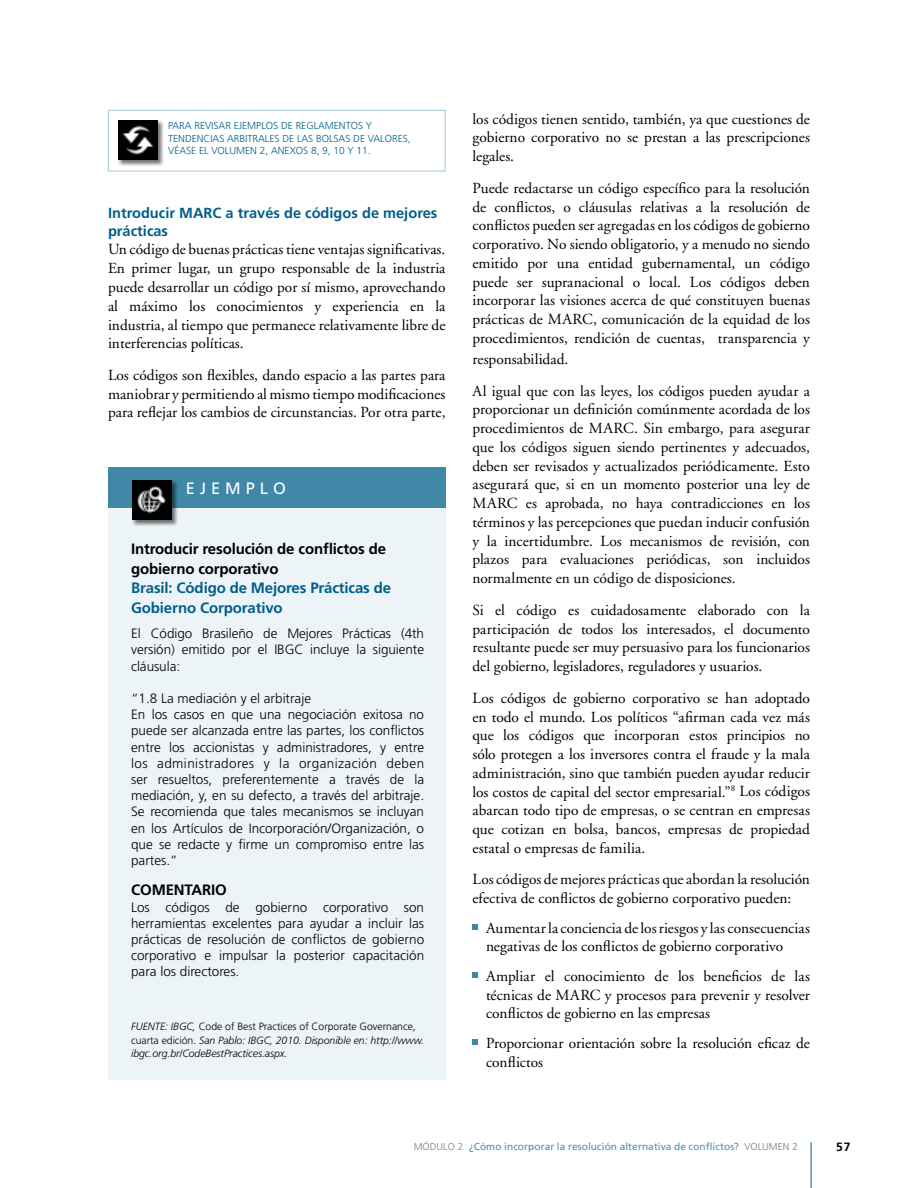
<style>
.page{position:relative;width:918px;height:1188px;background:#fff}
.page>*{position:absolute;margin:0;border:0;box-sizing:border-box;transform-origin:0 0}
.t1{font:16.5px "Frutiger";letter-spacing:.3em;color:#fff}
.t2{font:15.3px/18.8px "Adobe Garamond";color:#000;text-align:justify}
.t3{font:700 15px/19.5px "Frutiger";letter-spacing:-.01em;color:#000}
.t4{font:700 15px/19.5px "Frutiger";letter-spacing:-.01em;color:#005f8b}
.t5{font:700 14.7px/17.5px "Frutiger";color:#005f8b}
.t6{font:300 13.5px/16.2px "Frutiger";color:#000;text-align:justify}
.t7{font:700 12px "Frutiger";color:#000}
.t8{font:italic 300 10.5px/13.5px "Frutiger";letter-spacing:-.005em;color:#000}
.t9{font:300 10.2px/12.1px "Frutiger";color:#005f8b}
.t10{font:10.2px "Frutiger";letter-spacing:.005em;color:#4d8fae}
.s1{font-style:normal}
.s2{font-weight:300;font-size:9.9px;color:#777e7e}
.s3{font-weight:300;font-size:10.05px;color:#777e7e}
</style>
<div class="page">
<hr style="left:811px;top:1142px;width:1px;height:46px;background:#005f8b">
<div style="left:108px;top:110px;width:338px;height:61px;border:1px solid #a6c7d6"></div>
<div style="left:117px;top:119px;width:47px;height:47px;background:#000;opacity:.55"></div>
<img style="left:119px;top:121px;width:39px;height:39px">
<svg style="left:472px;top:924px;width:6px;height:6px"></svg>
<svg style="left:472px;top:973px;width:6px;height:5px"></svg>
<svg style="left:472px;top:1040px;width:6px;height:5px"></svg>
<div style="left:108px;top:467px;width:338px;height:613px;background:#edf4f7"></div>
<div style="left:108px;top:467px;width:338px;height:41px;background:#4087a8"></div>
<div style="left:132px;top:479px;width:46px;height:47px;background:#000;opacity:.55"></div>
<div style="left:133px;top:481px;width:39px;height:39px;background:#000"></div>
<img style="left:137px;top:485px;width:29px;height:29px">
<p class="t9" style="left:168px;top:120px;width:244px">PARA REVISAR EJEMPLOS DE REGLAMENTOS Y<br>TENDENCIAS ARBITRALES DE LAS BOLSAS DE VALORES,<br>VÉASE EL VOLUMEN 2, ANEXOS 8, 9, 10 Y 11.</p>
<p class="t5" style="left:108px;top:204px;width:331px">Introducir MARC a través de códigos de mejores prácticas</p>
<p class="t2" style="left:108px;top:241px;width:339px">Un código de buenas prácticas tiene ventajas significativas.<br>En primer lugar, un grupo responsable de la industria puede desarrollar un código por sí mismo, aprovechando al máximo los conocimientos y experiencia en la industria, al tiempo que permanece relativamente libre de interferencias políticas.</p>
<p class="t2" style="left:108px;top:366px;width:339px">Los códigos son flexibles, dando espacio a las partes para maniobrar y permitiendo al mismo tiempo modificaciones para reflejar los cambios de circunstancias. Por otra parte,</p>
<p class="t1" style="left:186px;top:479px;width:102px">EJEMPLO</p>
<p class="t3" style="left:131px;top:539px;width:256px">Introducir resolución de conflictos de gobierno corporativo</p>
<p class="t4" style="left:131px;top:578px;width:262px">Brasil: Código de Mejores Prácticas de<br>Gobierno Corporativo</p>
<p class="t6" style="left:131px;top:626px;width:295px">El Código Brasileño de Mejores Prácticas (4th versión) emitido por el IBGC incluye la siguiente cláusula:</p>
<p class="t6" style="left:131px;top:690px;width:295px;text-align:left">“1.8 La mediación y el arbitraje<br>En los casos en que una negociación exitosa no puede ser alcanzada entre las partes, los conflictos entre los accionistas y administradores, y entre los administradores y la organización deben ser resueltos, preferentemente a través de la mediación, y, en su defecto, a través del arbitraje.<br>Se recomienda que tales mecanismos se incluyan en los Artículos de Incorporación/Organización, o que se redacte y firme un compromiso entre las partes.”</p>
<p class="t3" style="left:131px;top:880px;width:97px">COMENTARIO</p>
<p class="t6" style="left:131px;top:899px;width:295px">Los códigos de gobierno corporativo son herramientas excelentes para ayudar a incluir las prácticas de resolución de conflictos de gobierno corporativo e impulsar la posterior capacitación para los directores.</p>
<p class="t8" style="left:131px;top:1020px;width:294px">FUENTE: IBGC, <span class="s1">Code of Best Practices of Corporate Governance, cuarta edición.</span> San Pablo: IBGC, 2010. Disponible en: http://www. ibgc.org.br/CodeBestPractices.aspx.</p>
<p class="t2" style="left:472px;top:110px;width:339px">los códigos tienen sentido, también, ya que cuestiones de gobierno corporativo no se prestan a las prescripciones legales.</p>
<p class="t2" style="left:472px;top:179px;width:339px">Puede redactarse un código específico para la resolución de conflictos, o cláusulas relativas a la resolución de conflictos pueden ser agregadas en los códigos de gobierno corporativo. No siendo obligatorio, y a menudo no siendo emitido por una entidad gubernamental, un código puede ser supranacional o local. Los códigos deben incorporar las visiones acerca de qué constituyen buenas prácticas de MARC, comunicación de la equidad de los procedimientos, rendición de cuentas, transparencia y</p>
<p class="t2" style="left:472px;top:344px;width:339px;line-height:31.7px">responsabilidad.<br>Al igual que con las leyes, los códigos pueden ayudar a</p>
<p class="t2" style="left:472px;top:401px;width:339px">proporcionar un definición comúnmente acordada de los procedimientos de MARC. Sin embargo, para asegurar que los códigos siguen siendo pertinentes y adecuados, deben ser revisados y actualizados periódicamente. Esto asegurará que, si en un momento posterior una ley de MARC es aprobada, no haya contradicciones en los términos y las percepciones que puedan inducir confusión y la incertidumbre. Los mecanismos de revisión, con plazos para evaluaciones periódicas, son incluidos normalmente en un código de disposiciones.</p>
<p class="t2" style="left:472px;top:601px;width:339px">Si el código es cuidadosamente elaborado con la participación de todos los interesados, el documento resultante puede ser muy persuasivo para los funcionarios del gobierno, legisladores, reguladores y usuarios.</p>
<p class="t2" style="left:472px;top:689px;width:339px">Los códigos de gobierno corporativo se han adoptado en todo el mundo. Los políticos “afirman cada vez más que los códigos que incorporan estos principios no sólo protegen a los inversores contra el fraude y la mala administración, sino que también pueden ayudar reducir los costos de capital del sector empresarial.”<sup>8</sup> Los códigos abarcan todo tipo de empresas, o se centran en empresas que cotizan en bolsa, bancos, empresas de propiedad estatal o empresas de familia.</p>
<p class="t2" style="left:473px;top:871px;width:339px">Los códigos de mejores prácticas que abordan la resolución efectiva de conflictos de gobierno corporativo pueden:</p>
<p class="t2" style="left:486px;top:919px;width:325px">Aumentar la conciencia de los riesgos y las consecuencias negativas de los conflictos de gobierno corporativo</p>
<p class="t2" style="left:486px;top:967px;width:326px">Ampliar el conocimiento de los beneficios de las técnicas de MARC y procesos para prevenir y resolver conflictos de gobierno en las empresas</p>
<p class="t2" style="left:486px;top:1034px;width:326px">Proporcionar orientación sobre la resolución eficaz de conflictos</p>
<p class="t10" style="left:414px;top:1141px;width:386px"><span class="s2">MÓDULO</span> <span class="s3">2</span> ¿Cómo incorporar la resolución alternativa de conflictos? <span class="s2">VOLUMEN 2</span></p>
<p class="t7" style="left:836px;top:1140px;width:16px">57</p>
</div>
